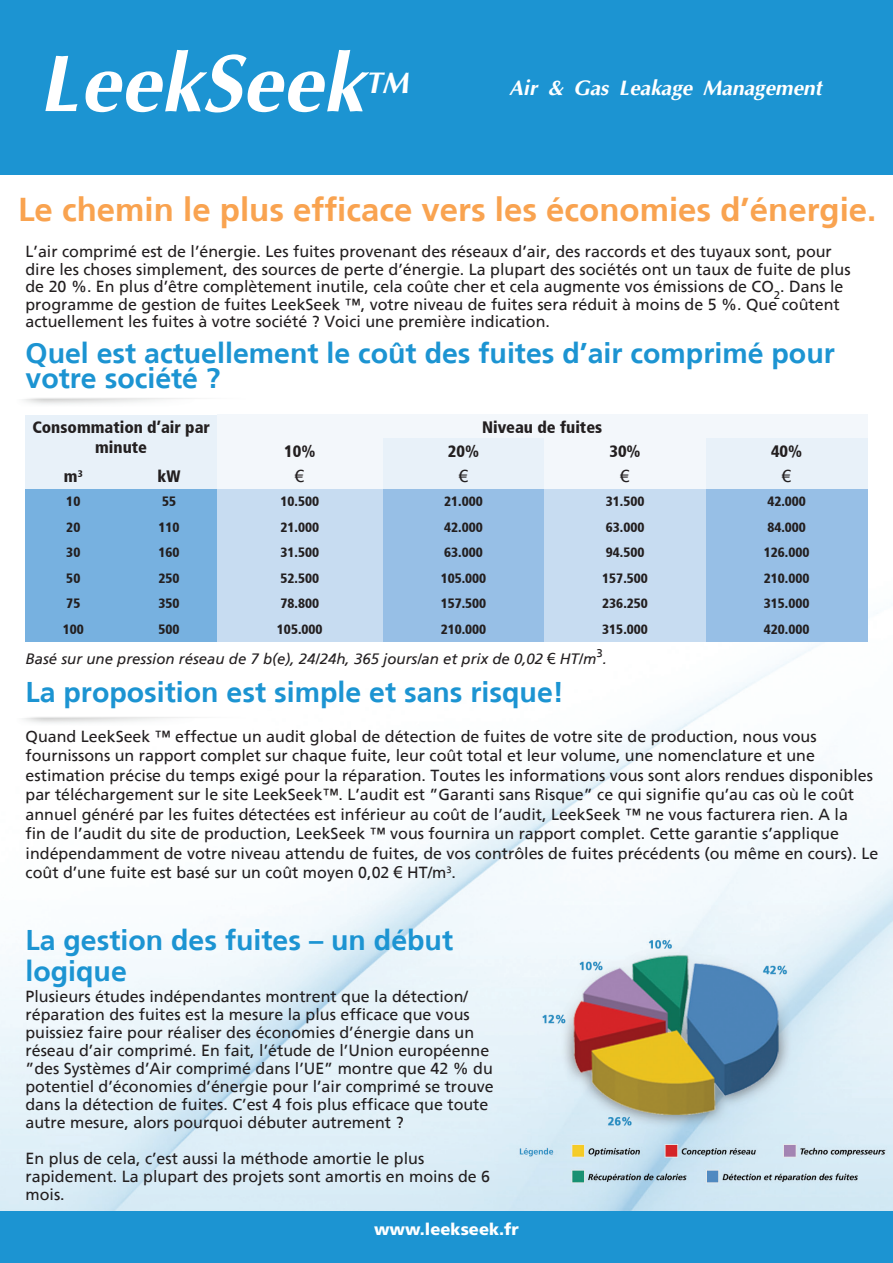
<style>
.page{position:relative;width:893px;height:1263px;background:#fff}
.page>*{position:absolute;margin:0;border:0;box-sizing:border-box;transform-origin:0 0}
.t1{font:italic 700 81px "AG Optima";color:#fff}
.t2{font:700 33px "Frutiger";color:#f9a350}
.t3{font:italic 700 29.7px "AG Optima";color:#fff}
.t4{font:700 28.5px/31.5px "Frutiger";color:#1c94d2}
.t5{font:italic 700 21px "AG Optima";color:#fff}
.t6{font:16.5px/19.8px "Frutiger Black Cn";color:#231f20;text-align:center}
.t7{font:900 16.5px "Frutiger";color:#fff}
.t8{font:16.5px "Tahoma";color:#231f20}
.t9{font:16.05px/18px "Frutiger";color:#231f20}
.t10{font:italic 15px "Frutiger";color:#231f20}
.t11{font:13.5px "Frutiger Black Cn";color:#231f20}
.s1{font-family:"Tahoma";font-style:normal}
.s2{font-family:"Tahoma"}
</style>
<div class="page">
<img style="left:0;top:174px;width:893px;height:1038px">
<img style="left:13px;top:706px;width:238px;height:27px">
<img style="left:13px;top:387px;width:238px;height:27px">
<div style="left:0;top:1212px;width:893px;height:51px;background:#1c94d2"></div>
<div style="left:26px;top:415px;width:191px;height:48px;background:#e8f1f9"></div>
<div style="left:217px;top:438px;width:166px;height:25px;background:#f3f7fb"></div>
<div style="left:383px;top:438px;width:161px;height:25px;background:#e8f1f9"></div>
<div style="left:544px;top:438px;width:162px;height:25px;background:#f3f7fb"></div>
<div style="left:706px;top:438px;width:161px;height:25px;background:#e8f1f9"></div>
<div style="left:26px;top:463px;width:95px;height:26px;background:#e8f1f9"></div>
<div style="left:121px;top:463px;width:96px;height:26px;background:#e8f1f9"></div>
<div style="left:217px;top:463px;width:166px;height:26px;background:#f3f7fb"></div>
<div style="left:383px;top:463px;width:161px;height:26px;background:#e8f1f9"></div>
<div style="left:544px;top:463px;width:162px;height:26px;background:#f3f7fb"></div>
<div style="left:706px;top:463px;width:161px;height:26px;background:#e8f1f9"></div>
<div style="left:26px;top:489px;width:95px;height:25px;background:#77b1e0"></div>
<div style="left:121px;top:489px;width:96px;height:25px;background:#77b1e0"></div>
<div style="left:217px;top:489px;width:166px;height:25px;background:#c7dcf1"></div>
<div style="left:383px;top:489px;width:161px;height:25px;background:#97bfe6"></div>
<div style="left:544px;top:489px;width:162px;height:25px;background:#c7dcf1"></div>
<div style="left:706px;top:489px;width:161px;height:25px;background:#97bfe6"></div>
<div style="left:26px;top:514px;width:95px;height:26px;background:#77b1e0"></div>
<div style="left:121px;top:514px;width:96px;height:26px;background:#77b1e0"></div>
<div style="left:217px;top:514px;width:166px;height:26px;background:#c7dcf1"></div>
<div style="left:383px;top:514px;width:161px;height:26px;background:#97bfe6"></div>
<div style="left:544px;top:514px;width:162px;height:26px;background:#c7dcf1"></div>
<div style="left:706px;top:514px;width:161px;height:26px;background:#97bfe6"></div>
<div style="left:26px;top:540px;width:95px;height:26px;background:#77b1e0"></div>
<div style="left:121px;top:540px;width:96px;height:26px;background:#77b1e0"></div>
<div style="left:217px;top:540px;width:166px;height:26px;background:#c7dcf1"></div>
<div style="left:383px;top:540px;width:161px;height:26px;background:#97bfe6"></div>
<div style="left:544px;top:540px;width:162px;height:26px;background:#c7dcf1"></div>
<div style="left:706px;top:540px;width:161px;height:26px;background:#97bfe6"></div>
<div style="left:26px;top:566px;width:95px;height:25px;background:#77b1e0"></div>
<div style="left:121px;top:566px;width:96px;height:25px;background:#77b1e0"></div>
<div style="left:217px;top:566px;width:166px;height:25px;background:#c7dcf1"></div>
<div style="left:383px;top:566px;width:161px;height:25px;background:#97bfe6"></div>
<div style="left:544px;top:566px;width:162px;height:25px;background:#c7dcf1"></div>
<div style="left:706px;top:566px;width:161px;height:25px;background:#97bfe6"></div>
<div style="left:26px;top:591px;width:95px;height:26px;background:#77b1e0"></div>
<div style="left:121px;top:591px;width:96px;height:26px;background:#77b1e0"></div>
<div style="left:217px;top:591px;width:166px;height:26px;background:#c7dcf1"></div>
<div style="left:383px;top:591px;width:161px;height:26px;background:#97bfe6"></div>
<div style="left:544px;top:591px;width:162px;height:26px;background:#c7dcf1"></div>
<div style="left:706px;top:591px;width:161px;height:26px;background:#97bfe6"></div>
<div style="left:26px;top:617px;width:95px;height:25px;background:#77b1e0"></div>
<div style="left:121px;top:617px;width:96px;height:25px;background:#77b1e0"></div>
<div style="left:217px;top:617px;width:166px;height:25px;background:#c7dcf1"></div>
<div style="left:383px;top:617px;width:161px;height:25px;background:#97bfe6"></div>
<div style="left:544px;top:617px;width:162px;height:25px;background:#c7dcf1"></div>
<div style="left:706px;top:617px;width:161px;height:25px;background:#97bfe6"></div>
<div style="left:217px;top:415px;width:650px;height:23px;background:#f3f7fb"></div>
<div style="left:0;top:0;width:893px;height:174px;background:#1c94d2"></div>
<p class="t1" style="left:43px;top:37px;width:325px">LeekSeek</p>
<p class="t3" style="left:367px;top:66px;width:44px">TM</p>
<p class="t5" style="left:510px;top:76px;width:314px">Air &amp; Gas Leakage Management</p>
<p class="t2" style="left:18px;top:190px;width:860px">Le chemin le plus efficace vers les économies d’énergie.</p>
<p class="t9" style="left:26px;top:242px;width:827px;line-height:17.5px">L’air comprimé est de l’énergie. Les fuites provenant des réseaux d’air, des raccords et des tuyaux sont, pour dire les choses simplement, des sources de perte d’énergie. La plupart des sociétés ont un taux de fuite de plus de 20 %. En plus d’être complètement inutile, cela coûte cher et cela augmente vos émissions de CO<sub>2</sub>. Dans le programme de gestion de fuites LeekSeek ™, votre niveau de fuites sera réduit à moins de 5 %. Que coûtent actuellement les fuites à votre société ? Voici une première indication.</p>
<p class="t4" style="left:26px;top:340px;width:811px;line-height:25.5px">Quel est actuellement le coût des fuites d’air comprimé pour votre société ?</p>
<p class="t6" style="left:32px;top:418px;width:179px">Consommation d’air par minute</p>
<p class="t6" style="left:482px;top:418px;width:122px">Niveau de fuites</p>
<p class="t6" style="left:284px;top:441px;width:33px">10%</p>
<p class="t6" style="left:448px;top:441px;width:33px">20%</p>
<p class="t6" style="left:609px;top:441px;width:33px">30%</p>
<p class="t6" style="left:771px;top:441px;width:33px">40%</p>
<p class="t6" style="left:64px;top:466px;width:20px">m<sup>3</sup></p>
<p class="t6" style="left:158px;top:466px;width:24px">kW</p>
<p class="t8" style="left:295px;top:465px;width:11px">€</p>
<p class="t8" style="left:459px;top:465px;width:11px">€</p>
<p class="t8" style="left:621px;top:465px;width:11px">€</p>
<p class="t8" style="left:782px;top:465px;width:11px">€</p>
<p class="t11" style="left:66px;top:493px;width:16px">10</p>
<p class="t11" style="left:162px;top:493px;width:16px">55</p>
<p class="t11" style="left:280px;top:493px;width:40px">10.500</p>
<p class="t11" style="left:444px;top:493px;width:40px">21.000</p>
<p class="t11" style="left:606px;top:493px;width:40px">31.500</p>
<p class="t11" style="left:767px;top:493px;width:40px">42.000</p>
<p class="t11" style="left:66px;top:519px;width:16px">20</p>
<p class="t11" style="left:158px;top:519px;width:23px">110</p>
<p class="t11" style="left:280px;top:519px;width:40px">21.000</p>
<p class="t11" style="left:444px;top:519px;width:40px">42.000</p>
<p class="t11" style="left:606px;top:519px;width:40px">63.000</p>
<p class="t11" style="left:767px;top:519px;width:40px">84.000</p>
<p class="t11" style="left:66px;top:545px;width:16px">30</p>
<p class="t11" style="left:158px;top:545px;width:23px">160</p>
<p class="t11" style="left:280px;top:545px;width:40px">31.500</p>
<p class="t11" style="left:444px;top:545px;width:40px">63.000</p>
<p class="t11" style="left:606px;top:545px;width:40px">94.500</p>
<p class="t11" style="left:764px;top:545px;width:47px">126.000</p>
<p class="t11" style="left:66px;top:570px;width:16px">50</p>
<p class="t11" style="left:158px;top:570px;width:23px">250</p>
<p class="t11" style="left:280px;top:570px;width:40px">52.500</p>
<p class="t11" style="left:441px;top:570px;width:47px">105.000</p>
<p class="t11" style="left:602px;top:570px;width:47px">157.500</p>
<p class="t11" style="left:764px;top:570px;width:47px">210.000</p>
<p class="t11" style="left:66px;top:596px;width:16px">75</p>
<p class="t11" style="left:158px;top:596px;width:23px">350</p>
<p class="t11" style="left:280px;top:596px;width:40px">78.800</p>
<p class="t11" style="left:441px;top:596px;width:47px">157.500</p>
<p class="t11" style="left:602px;top:596px;width:47px">236.250</p>
<p class="t11" style="left:764px;top:596px;width:47px">315.000</p>
<p class="t11" style="left:63px;top:621px;width:23px">100</p>
<p class="t11" style="left:158px;top:621px;width:23px">500</p>
<p class="t11" style="left:277px;top:621px;width:47px">105.000</p>
<p class="t11" style="left:441px;top:621px;width:47px">210.000</p>
<p class="t11" style="left:602px;top:621px;width:47px">315.000</p>
<p class="t11" style="left:764px;top:621px;width:47px">420.000</p>
<p class="t10" style="left:26px;top:650px;width:583px">Basé sur une pression réseau de 7 b(e), 24/24h, 365 jours/an et prix de 0,02 <span class="s1">€</span> HT/m<sup>3</sup>.</p>
<p class="t4" style="left:26px;top:676px;width:540px">La proposition est simple et sans risque!</p>
<p class="t9" style="left:26px;top:726px;width:854px;line-height:19.5px">Quand LeekSeek ™ effectue un audit global de détection de fuites de votre site de production, nous vous fournissons un rapport complet sur chaque fuite, leur coût total et leur volume, une nomenclature et une estimation précise du temps exigé pour la réparation. Toutes les informations vous sont alors rendues disponibles par téléchargement sur le site LeekSeek™. L’audit est ”Garanti sans Risque” ce qui signifie qu’au cas où le coût annuel généré par les fuites détectées est inférieur au coût de l’audit, LeekSeek ™ ne vous facturera rien. A la<br>fin de l’audit du site de production, LeekSeek ™ vous fournira un rapport complet. Cette garantie s’applique indépendamment de votre niveau attendu de fuites, de vos contrôles de fuites précédents (ou même en cours). Le coût d’une fuite est basé sur un coût moyen 0,02 <span class="s2">€</span> HT/m<sup>3</sup>.</p>
<p class="t4" style="left:26px;top:924px;width:429px">La gestion des fuites – un début logique</p>
<p class="t9" style="left:26px;top:988px;width:470px">Plusieurs études indépendantes montrent que la détection/ réparation des fuites est la mesure la plus efficace que vous puissiez faire pour réaliser des économies d’énergie dans un réseau d’air comprimé. En fait, l’étude de l’Union européenne ”des Systèmes d’Air comprimé dans l’UE” montre que 42 % du potentiel d’économies d’énergie pour l’air comprimé se trouve dans la détection de fuites. C’est 4 fois plus efficace que toute autre mesure, alors pourquoi débuter autrement ?</p>
<p class="t9" style="left:26px;top:1150px;width:466px">En plus de cela, c’est aussi la méthode amortie le plus rapidement. La plupart des projets sont amortis en moins de 6 mois.</p>
<p class="t7" style="left:374px;top:1220px;width:146px">www.leekseek.fr</p>
</div>
